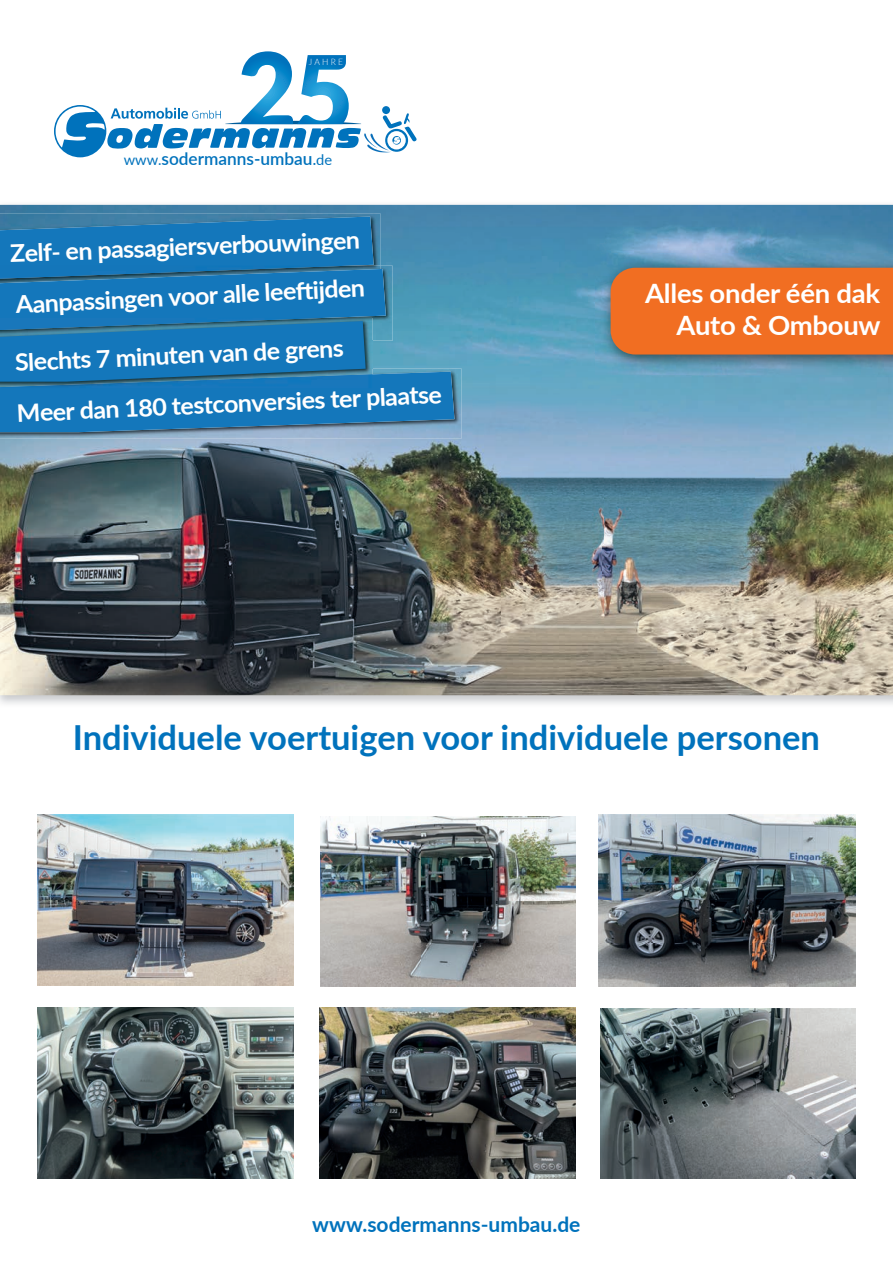
<style>
.page{position:relative;width:893px;height:1263px;background:#fff}
.page>*{position:absolute;margin:0;border:0;box-sizing:border-box;transform-origin:0 0}
.t1{font:700 34.5px "Lato";color:#0072bc}
.t2{font:700 26.7px/32px "Lato";letter-spacing:-.01em;color:#fff;text-align:right}
.t3{font:700 24.45px "Lato";color:#fff}
.t4{font:700 21px "Lato";color:#0072bc}
.t5{font:600 17.25px "Lato";color:#0072bc}
.t6{font:300 8.85px "Lato";letter-spacing:.26em;color:#fff;scale:.96 1}
.s1{font-weight:400;font-size:14.7px}
.s2{font-size:14.7px}
</style>
<div class="page">
<img style="left:0;top:204px;width:893px;height:500px">
<img style="left:0;top:213px;width:380px;height:4px">
<img style="left:0;top:368px;width:461px;height:71px">
<img style="left:596px;top:253px;width:297px;height:121px">
<div style="left:611px;top:268px;width:282px;height:87px;background:#f16e22"></div>
<img style="left:502px;top:461px;width:252px;height:172px">
<svg style="left:0;top:217px;width:454px;height:215px"></svg>
<svg style="left:54px;top:51px;width:363px;height:106px"></svg>
<div style="left:382px;top:106px;width:8px;height:8px;background:#0072bc;border-radius:50%"></div>
<img style="left:38px;top:815px;width:256px;height:171px">
<img style="left:599px;top:815px;width:256px;height:171px">
<img style="left:38px;top:1007px;width:256px;height:171px">
<img style="left:319px;top:1007px;width:257px;height:171px">
<img style="left:600px;top:1008px;width:255px;height:170px">
<img style="left:320px;top:816px;width:255px;height:170px">
<p class="t6" style="left:309px;top:56px;width:37px">JAHRE</p>
<p class="t5" style="left:124px;top:146px;width:210px"><span class="s1">www.</span>sodermanns-umbau<span class="s2">.</span><span class="s1">de</span></p>
<p class="t3" style="left:9px;top:235px;width:352px;rotate:-2deg">Zelf- en passagiersverbouwingen</p>
<p class="t3" style="left:15px;top:287px;width:351px;rotate:-3deg">Aanpassingen voor alle leeft ijden</p>
<p class="t3" style="left:14px;top:346px;width:330px;rotate:-3deg">Slechts 7 minuten van de grens</p>
<p class="t3" style="left:16px;top:397px;width:427px;rotate:-3deg">Meer dan 180 testconversies ter plaatse</p>
<p class="t2" style="left:645px;top:276px;width:237px">Alles onder één dak<br>Auto &amp; Ombouw</p>
<h1 class="t1" style="left:73px;top:712px;width:749px">Individuele voertuigen voor individuele personen</h1>
<p class="t4" style="left:312px;top:1208px;width:270px">www.sodermanns-umbau.de</p>
</div>
